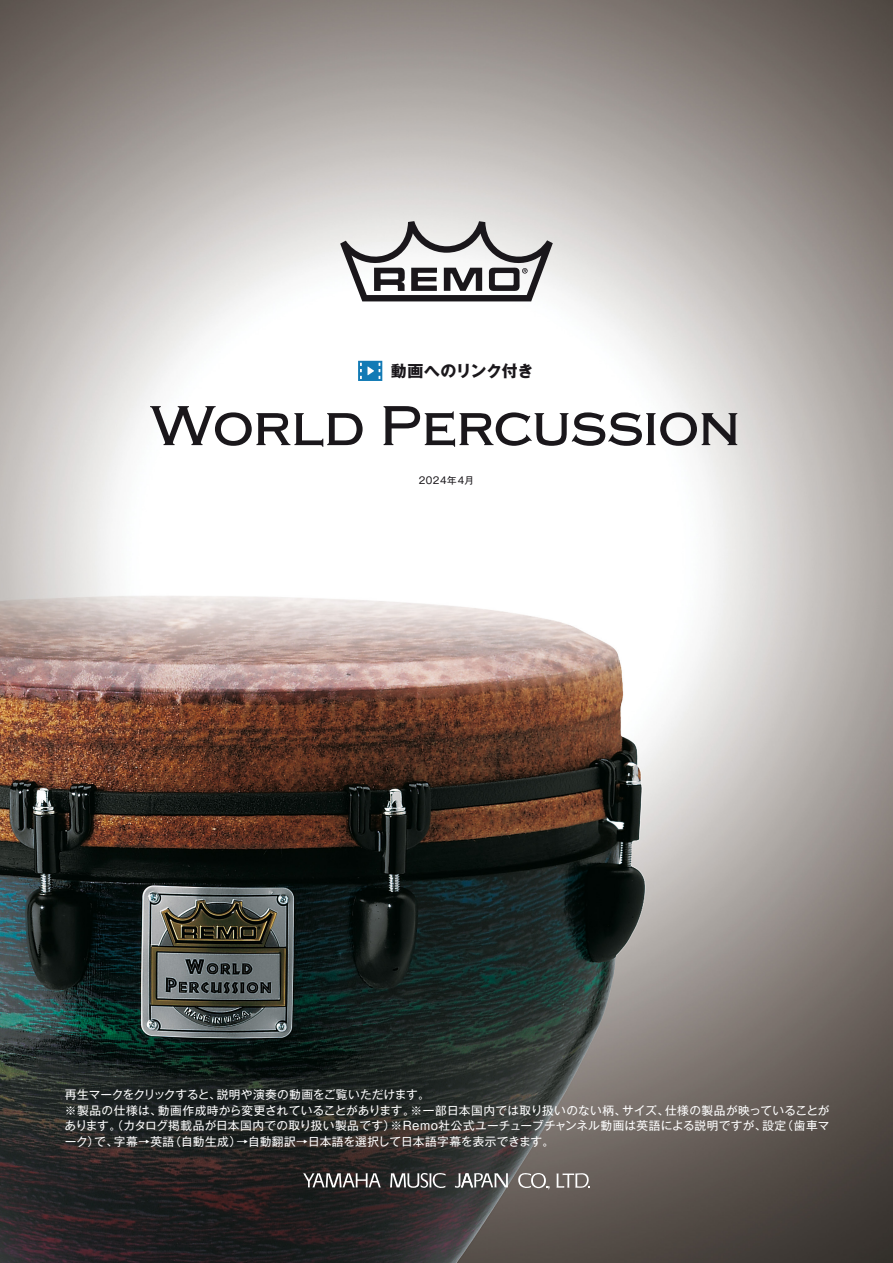
<style>
.page{position:relative;width:893px;height:1263px;background:#fff}
.page>*{position:absolute;margin:0;border:0;box-sizing:border-box;transform-origin:0 0}
.t1{font:500 58.5px "Copperplate";letter-spacing:-.015em;color:#1a171b}
.t2{font:700 15.9px "Gothic MB101 Pro";letter-spacing:-.01em;color:#1a171b}
.t3{font:11.7px/15.9px "Gothic MB101 Pro";letter-spacing:.025em;color:#fff}
.t4{font:9.6px "Gothic MB101 Pro";letter-spacing:.05em;color:#1a171b}
</style>
<div class="page">
<img style="left:0;top:0;width:893px;height:1263px">
<svg style="left:340px;top:221px;width:213px;height:80px"></svg>
<svg style="left:303px;top:1173px;width:78px;height:14px"></svg>
<svg style="left:390px;top:1170px;width:56px;height:21px"></svg>
<svg style="left:455px;top:1173px;width:53px;height:15px"></svg>
<svg style="left:556px;top:1173px;width:34px;height:15px"></svg>
<svg style="left:518px;top:1172px;width:31px;height:17px"></svg>
<svg style="left:358px;top:361px;width:24px;height:20px"></svg>
<h2 class="t2" style="left:391px;top:358px;width:144px">動画へのリンク付き</h2>
<h1 class="t1" style="left:150px;top:394px;width:592px">World Percussion</h1>
<p class="t4" style="left:419px;top:472px;width:57px">2024年4月</p>
<p class="t3" style="left:65px;top:1084px;width:766px">再生マークをクリックすると、説明や演奏の動画をご覧いただけます。<br>※製品の仕様は、動画作成時から変更されていることがあります。※一部日本国内では取り扱いのない柄、サイズ、仕様の製品が映っていることがあります。（カタログ掲載品が日本国内での取り扱い製品です）※Remo社公式ユーチューブチャンネル動画は英語による説明ですが、設定（歯車マーク）で、字幕→英語（自動生成）→自動翻訳→日本語を選択して日本語字幕を表示できます。</p>
</div>
